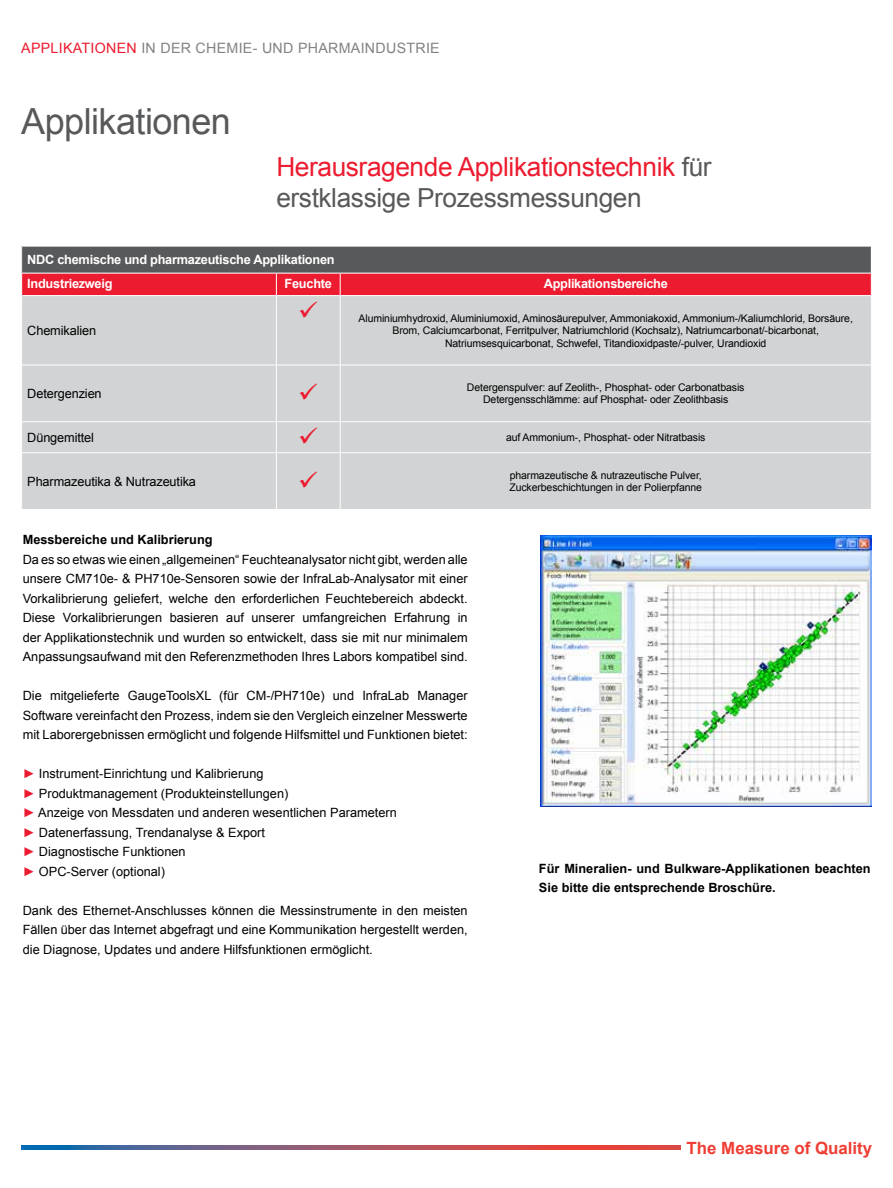
<style>
.page{position:relative;width:893px;height:1188px;background:#fff}
.page>*{position:absolute;margin:0;border:0;box-sizing:border-box;transform-origin:0 0}
.t1{font:36px "Arial";letter-spacing:-.015em;color:#58595b}
.t2{font:26.25px/31.5px "Arial";letter-spacing:-.015em;color:#ed1b2f}
.t3{font:700 16.8px "Arial";color:#ef3e33}
.t4{font:14.25px "Arial";letter-spacing:.02em;color:#808285}
.t5{font:12.75px/19.5px "Arial";color:#000;text-align:justify}
.t6{font:700 12.75px/19.5px "Arial";color:#000}
.t7{font:700 12.75px/23.9px "Arial";letter-spacing:-.02em;color:#fff}
.t8{font:10.5px/12.6px "Arial";letter-spacing:-.01em;color:#000;text-align:center}
.s1{color:#ed1b2f}
.s2{color:#58595b}
</style>
<div class="page">
<div style="left:22px;top:296px;width:849px;height:213px;background:#d1d3d4"></div>
<hr style="left:276px;top:296px;width:1px;height:69px;background:#fff">
<hr style="left:340px;top:296px;width:1px;height:69px;background:#fff">
<hr style="left:22px;top:365px;width:254px;height:1px;background:#fff">
<hr style="left:276px;top:365px;width:64px;height:1px;background:#fff">
<hr style="left:276px;top:365px;width:1px;height:56px;background:#fff">
<hr style="left:340px;top:365px;width:532px;height:1px;background:#fff">
<hr style="left:340px;top:365px;width:1px;height:56px;background:#fff">
<hr style="left:22px;top:421px;width:254px;height:1px;background:#fff">
<hr style="left:276px;top:421px;width:64px;height:1px;background:#fff">
<hr style="left:276px;top:422px;width:1px;height:30px;background:#fff">
<hr style="left:340px;top:421px;width:532px;height:1px;background:#fff">
<hr style="left:340px;top:422px;width:1px;height:30px;background:#fff">
<hr style="left:22px;top:452px;width:254px;height:1px;background:#fff">
<hr style="left:276px;top:452px;width:64px;height:1px;background:#fff">
<hr style="left:276px;top:453px;width:1px;height:56px;background:#fff">
<hr style="left:340px;top:452px;width:532px;height:1px;background:#fff">
<hr style="left:340px;top:453px;width:1px;height:56px;background:#fff">
<svg style="left:21px;top:247px;width:851px;height:49px;background:#9e434c"></svg>
<hr style="left:21px;top:273px;width:255px;height:1px;background:#fff">
<hr style="left:276px;top:273px;width:64px;height:1px;background:#fff">
<hr style="left:340px;top:273px;width:532px;height:1px;background:#fff">
<svg style="left:22px;top:1146px;width:659px;height:4px;background:#96576c"></svg>
<img style="left:540px;top:535px;width:332px;height:272px">
<svg style="left:300px;top:383px;width:17px;height:17px"></svg>
<svg style="left:300px;top:427px;width:17px;height:17px"></svg>
<svg style="left:300px;top:471px;width:17px;height:17px"></svg>
<p class="t4" style="left:21px;top:39px;width:420px"><span class="s1">APPLIKATIONEN</span> IN DER CHEMIE- UND PHARMAINDUSTRIE</p>
<h1 class="t1" style="left:21px;top:98px;width:211px">Applikationen</h1>
<h2 class="t2" style="left:276px;top:151px;width:437px">Herausragende Applikationstechnik <span class="s2">für erstklassige Prozessmessungen</span></h2>
<p class="t7" style="left:27px;top:248px;width:309px">NDC chemische und pharmazeutische Applikationen<br>Industriezweig</p>
<p class="t7" style="left:285px;top:272px;width:49px">Feuchte</p>
<p class="t7" style="left:544px;top:272px;width:126px">Applikationsbereiche</p>
<p class="t5" style="left:27px;top:321px;width:70px">Chemikalien</p>
<p class="t8" style="left:298px;top:312px;width:556px"><span class="s1">✓</span> Aluminiumhydroxid, Aluminiumoxid, Aminosäurepulver, Ammoniakoxid, Ammonium-/Kaliumchlorid, Borsäure,</p>
<p class="t8" style="left:393px;top:324px;width:428px">Brom, Calciumcarbonat, Ferritpulver, Natriumchlorid (Kochsalz), Natriumcarbonat/-bicarbonat,</p>
<p class="t8" style="left:445px;top:337px;width:323px">Natriumsesquicarbonat, Schwefel, Titandioxidpaste/-pulver, Urandioxid</p>
<p class="t5" style="left:27px;top:384px;width:76px">Detergenzien</p>
<p class="t8" style="left:467px;top:381px;width:279px">Detergenspulver: auf Zeolith-, Phosphat- oder Carbonatbasis<br>Detergensschlämme: auf Phosphat- oder Zeolithbasis</p>
<p class="t5" style="left:27px;top:428px;width:68px">Düngemittel</p>
<p class="t8" style="left:506px;top:431px;width:201px">auf Ammonium-, Phosphat- oder Nitratbasis</p>
<p class="t5" style="left:27px;top:472px;width:170px">Pharmazeutika &amp; Nutrazeutika</p>
<p class="t8" style="left:509px;top:469px;width:194px;text-align:left">pharmazeutische &amp; nutrazeutische Pulver,<br>Zuckerbeschichtungen in der Polierpfanne</p>
<p class="t6" style="left:23px;top:531px;width:191px">Messbereiche und Kalibrierung</p>
<p class="t5" style="left:23px;top:550px;width:446px">Da es so etwas wie einen „allgemeinen“ Feuchteanalysator nicht gibt, werden alle unsere CM710e- &amp; PH710e-Sensoren sowie der InfraLab-Analysator mit einer Vorkalibrierung geliefert, welche den erforderlichen Feuchtebereich abdeckt.<br>Diese Vorkalibrierungen basieren auf unserer umfangreichen Erfahrung in der Applikationstechnik und wurden so entwickelt, dass sie mit nur minimalem Anpassungsaufwand mit den Referenzmethoden Ihres Labors kompatibel sind.</p>
<p class="t5" style="left:23px;top:686px;width:446px">Die mitgelieferte GaugeToolsXL (für CM-/PH710e) und InfraLab Manager Software vereinfacht den Prozess, indem sie den Vergleich einzelner Messwerte mit Laborergebnissen ermöglicht und folgende Hilfsmittel und Funktionen bietet:</p>
<p class="t5" style="left:23px;top:764px;width:376px;text-align:left"><span class="s1">►</span> Instrument-Einrichtung und Kalibrierung<br><span class="s1">►</span> Produktmanagement (Produkteinstellungen)<br><span class="s1">►</span> Anzeige von Messdaten und anderen wesentlichen Parametern <span class="s1">►</span> Datenerfassung, Trendanalyse &amp; Export<br><span class="s1">►</span> Diagnostische Funktionen<br><span class="s1">►</span> OPC-Server (optional)</p>
<p class="t5" style="left:23px;top:901px;width:446px">Dank des Ethernet-Anschlusses können die Messinstrumente in den meisten Fällen über das Internet abgefragt und eine Kommunikation hergestellt werden, die Diagnose, Updates und andere Hilfsfunktionen ermöglicht.</p>
<p class="t6" style="left:539px;top:859px;width:333px">Für Mineralien- und Bulkware-Applikationen beachten<br>Sie bitte die entsprechende Broschüre.</p>
<h3 class="t3" style="left:687px;top:1136px;width:187px">The Measure of Quality</h3>
</div>
